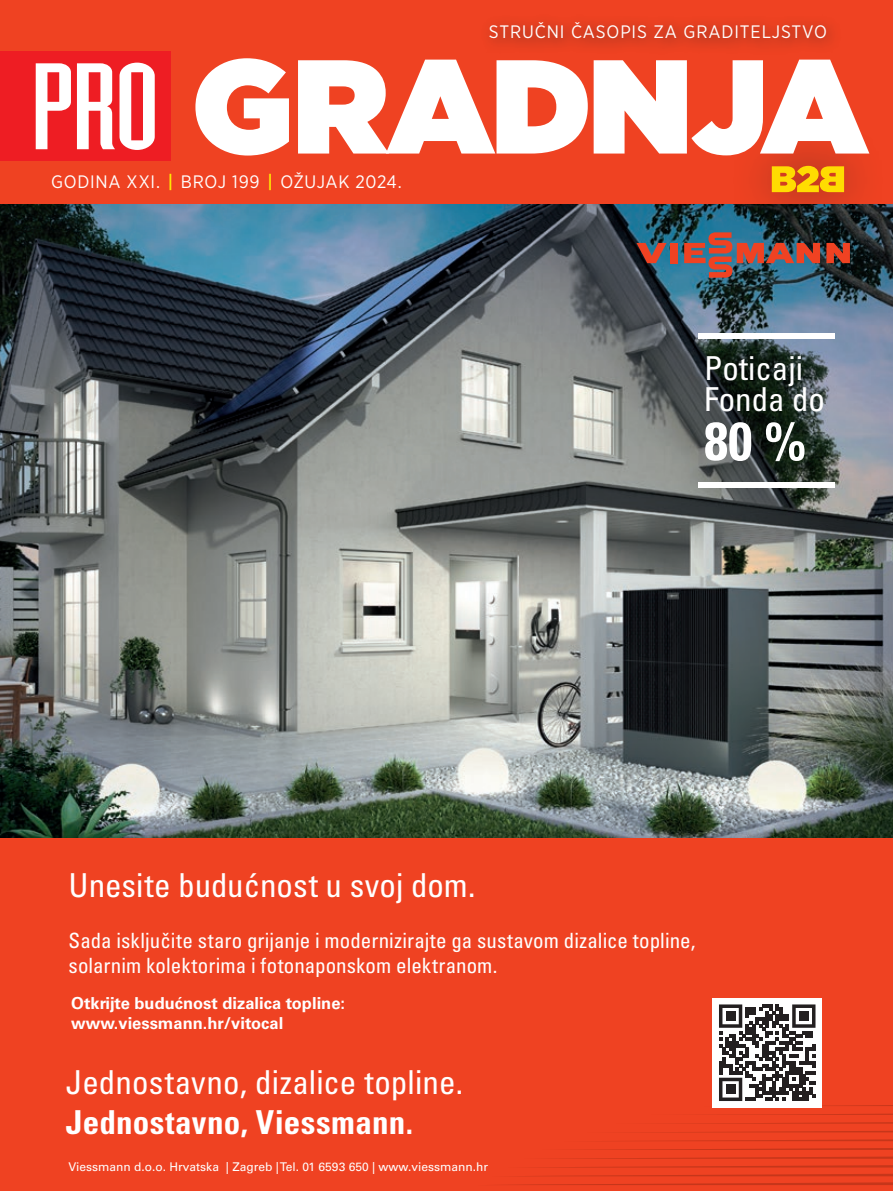
<style>
.page{position:relative;width:893px;height:1191px;background:#fff}
.page>*{position:absolute;margin:0;border:0;box-sizing:border-box;transform-origin:0 0}
.t1{font:120.3px "Industria Solid";color:#fff;scale:1.32 1}
.t2{font:54px "Univers LTCYR 67 Bold Cond";color:#fff}
.t3{font:condensed 33px/31.2px "Univers LTCYR 57";color:#fff}
.t4{font:33px "Univers LTCYR 67 Bold Cond";letter-spacing:.01em;color:#fff}
.t5{font:condensed 21px/25.2px "Univers LTCYR 57";letter-spacing:.005em;color:#fff}
.t6{font:18px "Gotham Narrow";letter-spacing:.045em;color:#fff}
.t7{font:700 16.5px/19.8px "Univers LTCYR 65";color:#fff}
.t8{font:12px "Univers LTCYR 55 Roman";color:#fff}
.s1{font-weight:500;color:#fef002}
</style>
<div class="page">
<div style="left:0;top:0;width:893px;height:204px;background:#ef4222"></div>
<div style="left:730px;top:124px;width:156px;height:111px;background:#231f20;opacity:.54"></div>
<svg style="left:772px;top:166px;width:72px;height:26px;background:#f3b708"></svg>
<div style="left:479px;top:12px;width:363px;height:43px;background:#231f20;opacity:.75"></div>
<div style="left:0;top:51px;width:170px;height:110px;background:#ee1d23"></div>
<svg style="left:195px;top:58px;width:94px;height:97px"></svg>
<svg style="left:298px;top:60px;width:290px;height:93px"></svg>
<svg style="left:594px;top:60px;width:275px;height:95px"></svg>
<div style="left:0;top:789px;width:893px;height:402px;background:#ef4222"></div>
<svg style="left:508px;top:1182px;width:385px;height:3px"></svg>
<svg style="left:550px;top:1174px;width:343px;height:2px"></svg>
<svg style="left:612px;top:1165px;width:281px;height:2px"></svg>
<svg style="left:682px;top:1156px;width:211px;height:2px"></svg>
<svg style="left:583px;top:1148px;width:310px;height:2px"></svg>
<svg style="left:649px;top:1139px;width:244px;height:2px"></svg>
<svg style="left:727px;top:1131px;width:166px;height:1px"></svg>
<svg style="left:803px;top:1122px;width:90px;height:1px"></svg>
<svg style="left:875px;top:1113px;width:18px;height:1px"></svg>
<div style="left:712px;top:997px;width:110px;height:110px;background:#fff"></div>
<svg style="left:719px;top:1004px;width:174px;height:102px"></svg>
<div style="left:726px;top:1011px;width:10px;height:10px;background:#231f20"></div>
<div style="left:799px;top:1011px;width:10px;height:10px;background:#231f20"></div>
<div style="left:726px;top:1084px;width:10px;height:10px;background:#231f20"></div>
<img style="left:0;top:204px;width:893px;height:634px">
<div style="left:670px;top:243px;width:7px;height:20px;background:#ef4222"></div>
<svg style="left:636px;top:243px;width:31px;height:20px"></svg>
<svg style="left:826px;top:243px;width:24px;height:20px"></svg>
<svg style="left:684px;top:232px;width:136px;height:46px;background:#6f565a"></svg>
<div style="left:698px;top:333px;width:136px;height:5px;background:#fff"></div>
<div style="left:698px;top:482px;width:136px;height:5px;background:#fff"></div>
<h1 class="t1" style="left:30px;top:41px;width:101px">PRO</h1>
<p class="t6" style="left:51px;top:170px;width:352px">GODINA XXI. <span class="s1">|</span> BROJ 199 <span class="s1">|</span> OŽUJAK 2024.</p>
<p class="t6" style="left:489px;top:20px;width:339px">STRUČNI ČASOPIS ZA GRADITELJSTVO</p>
<h3 class="t3" style="left:704px;top:352px;width:122px">Poticaji<br>Fonda do</h3>
<h2 class="t2" style="left:704px;top:408px;width:103px">80 %</h2>
<h3 class="t3" style="left:69px;top:869px;width:409px">Unesite budućnost u svoj dom.</h3>
<p class="t5" style="left:69px;top:927px;width:628px">Sada isključite staro grijanje i modernizirajte ga sustavom dizalice topline, solarnim kolektorima i fotonaponskom elektranom.</p>
<p class="t7" style="left:71px;top:992px;width:275px">Otkrijte budućnost dizalica topline: www.viessmann.hr/vitocal</p>
<h3 class="t3" style="left:66px;top:1065px;width:399px">Jednostavno, dizalice topline.</h3>
<h3 class="t4" style="left:66px;top:1101px;width:349px">Jednostavno, Viessmann.</h3>
<p class="t8" style="left:69px;top:1158px;width:421px">Viessmann d.o.o. Hrvatska | Zagreb | Tel. 01 6593 650 | www.viessmann.hr</p>
</div>
